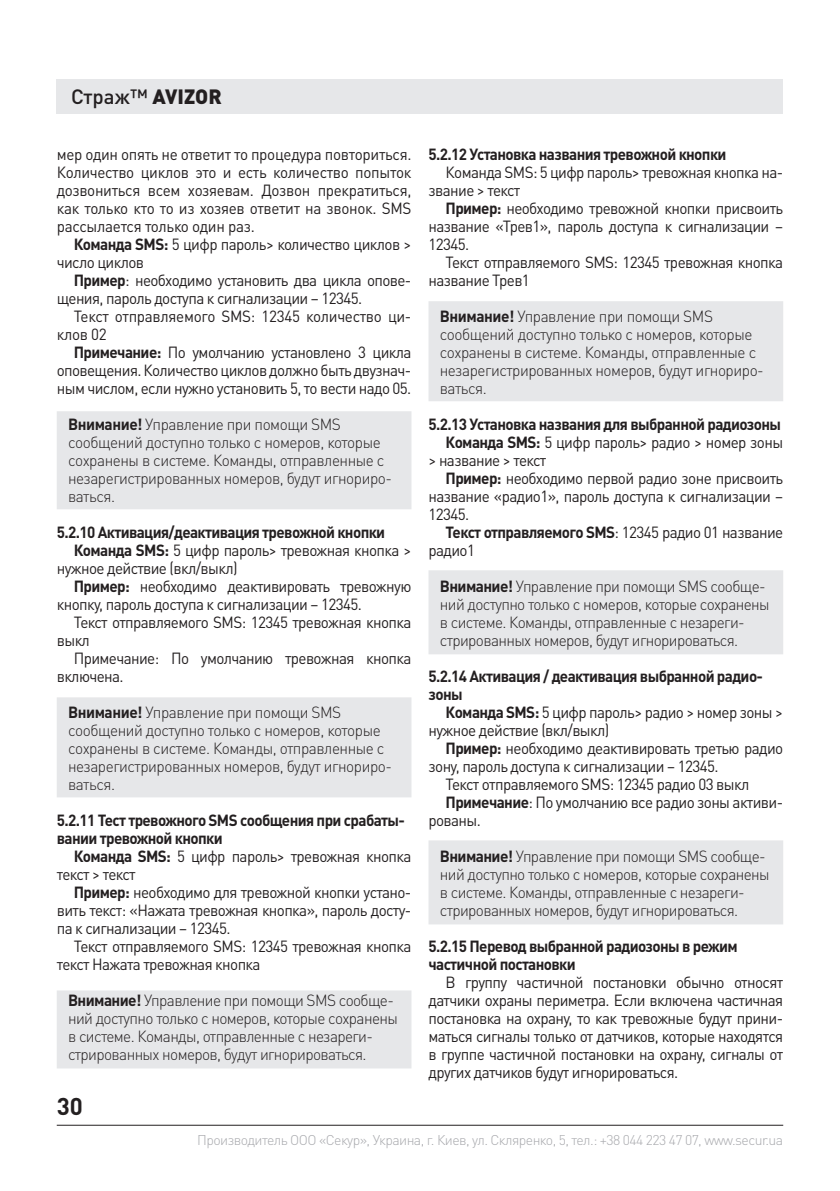
<style>
.page{position:relative;width:840px;height:1191px;background:#fff}
.page>*{position:absolute;margin:0;border:0;box-sizing:border-box;transform-origin:0 0}
.t1{font:700 24px "DIN Pro";color:#231f20}
.t2{font:500 20.4px "DIN Pro";color:#231f20}
.t3{font:16px/18px "DIN Pro";letter-spacing:-.04em;color:#231f20;scale:.95 1}
.t4{font:300 16px/18px "DIN Pro";letter-spacing:-.04em;color:#231f20;scale:.96 1}
.t5{font:700 16px/18px "DIN Pro";letter-spacing:-.04em;color:#231f20;scale:.95 1}
.t6{font:16px/18px "DIN Pro";letter-spacing:-.02em;color:#231f20;scale:.95 1}
.t7{font:300 14px "DIN Pro";letter-spacing:-.04em;color:#a8a9ad}
.s1{font-weight:900}
.s2{font-weight:700}
.s3{font-weight:400}
</style>
<div class="page">
<hr style="left:57px;top:1124px;width:725px;height:1px;background:#231f20">
<div style="left:57px;top:79px;width:725px;height:34px;background:#e6e7e9"></div>
<div style="left:57px;top:411px;width:354px;height:98px;background:#e6e7e9"></div>
<div style="left:57px;top:697px;width:354px;height:100px;background:#e6e7e9"></div>
<div style="left:57px;top:990px;width:354px;height:78px;background:#e6e7e9"></div>
<div style="left:428px;top:301px;width:354px;height:100px;background:#e6e7e9"></div>
<div style="left:428px;top:570px;width:354px;height:84px;background:#e6e7e9"></div>
<div style="left:428px;top:840px;width:354px;height:84px;background:#e6e7e9"></div>
<p class="t2" style="left:71px;top:84px;width:152px">Страж™ <span class="s1">AVIZOR</span></p>
<p class="t6" style="left:57px;top:145px;width:374px">мер один опять не ответит то процедура повториться.<br>Количество циклов это и есть количество попыток дозвониться всем хозяевам. Дозвон прекратиться, как только кто то из хозяев ответит на звонок. SMS рассылается только один раз.</p>
<p class="t3" style="left:57px;top:235px;width:374px;text-indent:17px"><span class="s2">Команда SMS:</span> 5 цифр пароль&gt; количество циклов &gt; число циклов</p>
<p class="t3" style="left:57px;top:271px;width:374px;text-indent:17px"><span class="s2">Пример</span>: необходимо установить два цикла опове&shy;щения, пароль доступа к сигнализации – 12345.</p>
<p class="t6" style="left:57px;top:307px;width:374px;text-indent:17px">Текст отправляемого SMS: 12345 количество ци&shy;клов 02</p>
<p class="t3" style="left:57px;top:343px;width:375px;text-align:justify;text-indent:17px"><span class="s2">Примечание:</span> По умолчанию установлено 3 цикла оповещения. Количество циклов должно быть двузнач&shy;ным числом, если нужно установить 5, то вести надо 05.</p>
<p class="t4" style="left:68px;top:415px;width:339px"><span class="s2">Внимание!</span> Управление при помощи SMS сообщений доступно только с номеров, которые сохранены в системе. Команды, отправленные с незарегистрированных номеров, будут игнориро&shy;ваться.</p>
<p class="t5" style="left:57px;top:522px;width:347px">5.2.10 Активация/деактивация тревожной кнопки</p>
<p class="t3" style="left:74px;top:541px;width:357px"><span class="s2">Команда SMS:</span> 5 цифр пароль&gt; тревожная кнопка &gt;</p>
<p class="t3" style="left:57px;top:559px;width:192px">нужное действие (вкл/выкл)</p>
<p class="t3" style="left:74px;top:577px;width:357px"><span class="s2">Пример:</span> необходимо деактивировать тревожную</p>
<p class="t3" style="left:57px;top:595px;width:319px">кнопку, пароль доступа к сигнализации – 12345.</p>
<p class="t3" style="left:74px;top:613px;width:357px">Текст отправляемого SMS: 12345 тревожная кнопка</p>
<p class="t3" style="left:57px;top:631px;width:36px">выкл</p>
<p class="t3" style="left:74px;top:649px;width:357px">Примечание: По умолчанию тревожная кнопка</p>
<p class="t3" style="left:57px;top:667px;width:69px">включена.</p>
<p class="t4" style="left:68px;top:703px;width:339px"><span class="s2">Внимание!</span> Управление при помощи SMS сообщений доступно только с номеров, которые сохранены в системе. Команды, отправленные с незарегистрированных номеров, будут игнориро&shy;ваться.</p>
<p class="t5" style="left:57px;top:810px;width:368px">5.2.11 Тест тревожного SMS сообщения при срабаты&shy;вании тревожной кнопки</p>
<p class="t3" style="left:57px;top:847px;width:374px;text-indent:17px"><span class="s2">Команда SMS:</span> 5 цифр пароль&gt; тревожная кнопка текст &gt; текст</p>
<p class="t3" style="left:57px;top:883px;width:374px;text-align:justify;text-indent:17px"><span class="s2">Пример:</span> необходимо для тревожной кнопки устано&shy;вить текст: «Нажата тревожная кнопка», пароль досту&shy;па к сигнализации – 12345.</p>
<p class="t3" style="left:57px;top:937px;width:374px;text-indent:17px">Текст отправляемого SMS: 12345 тревожная кнопка текст Нажата тревожная кнопка</p>
<p class="t4" style="left:68px;top:991px;width:345px"><span class="s2">Внимание!</span> Управление при помощи SMS сообще&shy;ний доступно только с номеров, которые сохранены в системе. Команды, отправленные с незареги&shy;стрированных номеров, будут игнорироваться.</p>
<h1 class="t1" style="left:57px;top:1090px;width:28px">30</h1>
<p class="t5" style="left:428px;top:144px;width:315px">5.2.12 Установка названия тревожной кнопки</p>
<p class="t3" style="left:428px;top:163px;width:374px;text-indent:17px">Команда SMS: 5 цифр пароль&gt; тревожная кнопка на&shy;звание &gt; текст</p>
<p class="t3" style="left:428px;top:199px;width:375px;text-align:justify;text-indent:17px"><span class="s2">Пример:</span> необходимо тревожной кнопки присвоить название «Трев1», пароль доступа к сигнализации – 12345.</p>
<p class="t3" style="left:428px;top:253px;width:374px;text-indent:17px">Текст отправляемого SMS: 12345 тревожная кнопка название Трев1</p>
<p class="t4" style="left:439px;top:307px;width:339px"><span class="s2">Внимание!</span> Управление при помощи SMS сообщений доступно только с номеров, которые сохранены в системе. Команды, отправленные с незарегистрированных номеров, будут игнориро&shy;ваться.</p>
<p class="t5" style="left:428px;top:414px;width:372px">5.2.13 Установка названия для выбранной радиозоны</p>
<p class="t3" style="left:445px;top:433px;width:357px"><span class="s2">Команда SMS:</span> 5 цифр пароль&gt; радио &gt; номер зоны</p>
<p class="t3" style="left:428px;top:451px;width:125px">&gt; название &gt; текст</p>
<p class="t3" style="left:445px;top:469px;width:357px"><span class="s2">Пример:</span> необходимо первой радио зоне присвоить</p>
<p class="t3" style="left:428px;top:487px;width:374px">название «радио1», пароль доступа к сигнализации –</p>
<p class="t3" style="left:428px;top:505px;width:42px">12345.</p>
<p class="t5" style="left:445px;top:522px;width:357px">Текст отправляемого SMS<span class="s3">: 12345 радио 01 название</span></p>
<p class="t3" style="left:428px;top:541px;width:50px">радио1</p>
<p class="t4" style="left:439px;top:577px;width:345px"><span class="s2">Внимание!</span> Управление при помощи SMS сообще&shy;ний доступно только с номеров, которые сохранены в системе. Команды, отправленные с незареги&shy;стрированных номеров, будут игнорироваться.</p>
<p class="t5" style="left:428px;top:666px;width:353px">5.2.14 Активация / деактивация выбранной радио&shy;зоны</p>
<p class="t3" style="left:428px;top:703px;width:374px;text-indent:17px"><span class="s2">Команда SMS:</span> 5 цифр пароль&gt; радио &gt; номер зоны &gt; нужное действие (вкл/выкл)</p>
<p class="t3" style="left:445px;top:739px;width:357px"><span class="s2">Пример:</span> необходимо деактивировать третью радио</p>
<p class="t3" style="left:428px;top:757px;width:304px">зону, пароль доступа к сигнализации – 12345.</p>
<p class="t3" style="left:445px;top:775px;width:321px">Текст отправляемого SMS: 12345 радио 03 выкл</p>
<p class="t3" style="left:445px;top:793px;width:357px"><span class="s2">Примечание</span>: По умолчанию все радио зоны активи-</p>
<p class="t3" style="left:428px;top:811px;width:54px">рованы.</p>
<p class="t4" style="left:439px;top:847px;width:345px"><span class="s2">Внимание!</span> Управление при помощи SMS сообще&shy;ний доступно только с номеров, которые сохранены в системе. Команды, отправленные с незареги&shy;стрированных номеров, будут игнорироваться.</p>
<p class="t5" style="left:428px;top:936px;width:327px">5.2.15 Перевод выбранной радиозоны в режим частичной постановки</p>
<p class="t3" style="left:428px;top:973px;width:375px;text-align:justify;text-indent:17px">В группу частичной постановки обычно относят датчики охраны периметра. Если включена частичная постановка на охрану, то как тревожные будут прини&shy;маться сигналы только от датчиков, которые находятся в группе частичной постановки на охрану, сигналы от других датчиков будут игнорироваться.</p>
<p class="t7" style="left:197px;top:1130px;width:587px">Производитель ООО «Секур», Украина, г. Киев, ул. Скляренко, 5, тел.: +38 044 223 47 07, www.secur.ua</p>
</div>
